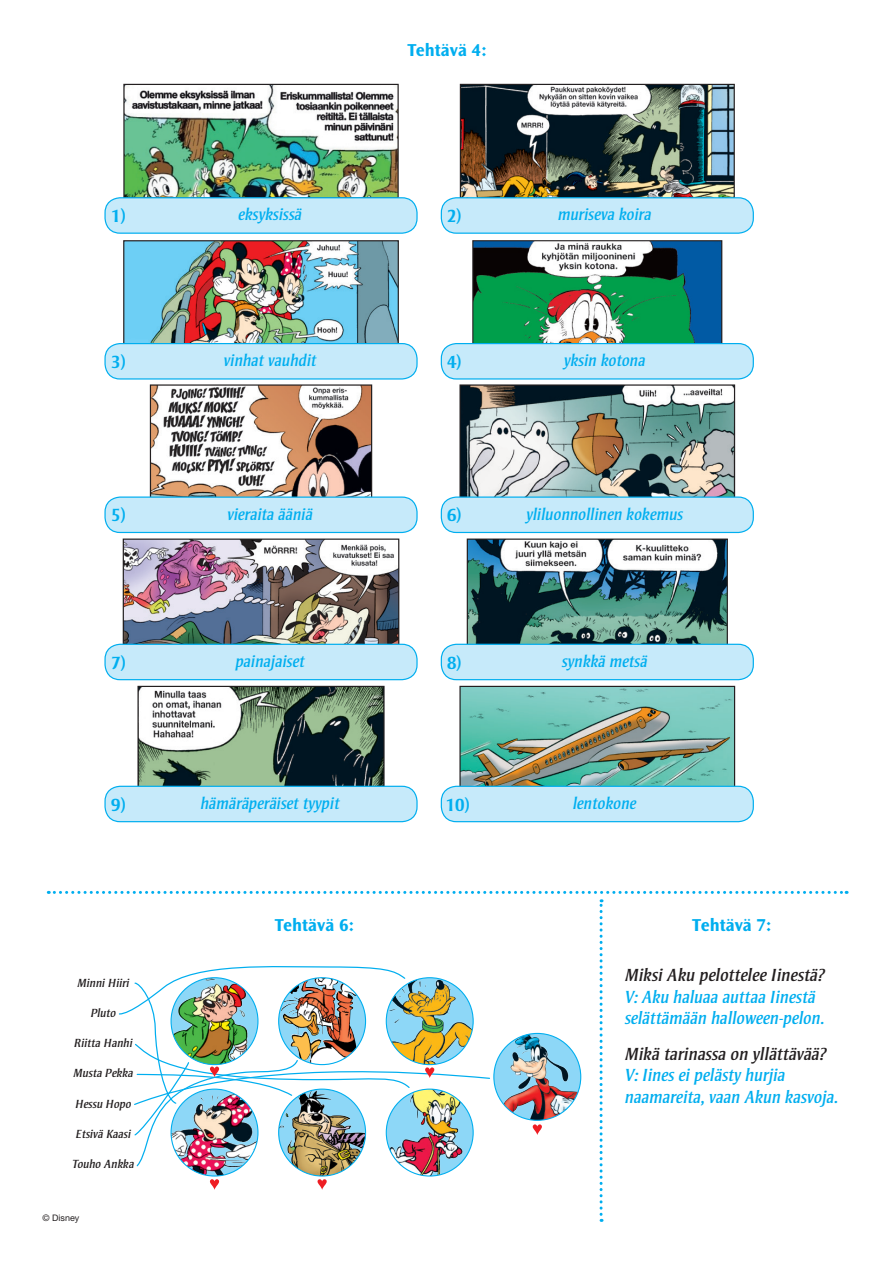
<style>
.page{position:relative;width:893px;height:1263px;background:#fff}
.page>*{position:absolute;margin:0;border:0;box-sizing:border-box;transform-origin:0 0}
.t1{font:700 18.15px "Strayhorn MT Std";color:#00aeef}
.t2{font:italic 18px/21.6px "Strayhorn MT Std";color:#00aeef}
.t3{font:italic 18px "Strayhorn MT Std";color:#231f20}
.t4{font:700 18px "Ocean Sans Std";color:#00aeef}
.t5{font:italic 17.1px "Strayhorn MT Std";color:#00aeef}
.t6{font:italic 12.15px "Strayhorn MT Std";color:#231f20}
.t7{font:9px "Helvetica Neue LT Std";color:#231f20}
</style>
<div class="page">
<svg style="left:466px;top:538px;width:262px;height:106px"></svg>
<img style="left:459px;top:83px;width:276px;height:114px">
<svg style="left:472px;top:240px;width:251px;height:103px"></svg>
<svg style="left:149px;top:384px;width:224px;height:112px"></svg>
<img style="left:459px;top:685px;width:277px;height:101px">
<svg style="left:137px;top:685px;width:248px;height:101px"></svg>
<img style="left:123px;top:240px;width:276px;height:103px">
<img style="left:459px;top:384px;width:277px;height:112px">
<img style="left:122px;top:538px;width:278px;height:106px">
<img style="left:123px;top:83px;width:276px;height:114px">
<div style="left:105px;top:198px;width:312px;height:35px;background:#c6eafa;border-radius:15px"></div>
<div style="left:104px;top:197px;width:314px;height:37px;border:1px solid #00aeef;border-radius:15px"></div>
<div style="left:441px;top:198px;width:312px;height:35px;background:#c6eafa;border-radius:15px"></div>
<div style="left:441px;top:197px;width:313px;height:37px;border:1px solid #00aeef;border-radius:15px"></div>
<div style="left:105px;top:344px;width:312px;height:35px;background:#c6eafa;border-radius:15px"></div>
<div style="left:104px;top:343px;width:314px;height:37px;border:1px solid #00aeef;border-radius:15px"></div>
<div style="left:441px;top:344px;width:312px;height:35px;background:#c6eafa;border-radius:15px"></div>
<div style="left:441px;top:343px;width:313px;height:37px;border:1px solid #00aeef;border-radius:15px"></div>
<div style="left:105px;top:497px;width:312px;height:35px;background:#c6eafa;border-radius:15px"></div>
<div style="left:104px;top:496px;width:314px;height:37px;border:1px solid #00aeef;border-radius:15px"></div>
<div style="left:441px;top:497px;width:312px;height:35px;background:#c6eafa;border-radius:15px"></div>
<div style="left:441px;top:496px;width:313px;height:37px;border:1px solid #00aeef;border-radius:15px"></div>
<div style="left:105px;top:644px;width:312px;height:36px;background:#c6eafa;border-radius:15px"></div>
<div style="left:104px;top:644px;width:314px;height:36px;border:1px solid #00aeef;border-radius:15px"></div>
<div style="left:441px;top:644px;width:312px;height:36px;background:#c6eafa;border-radius:15px"></div>
<div style="left:441px;top:644px;width:313px;height:36px;border:1px solid #00aeef;border-radius:15px"></div>
<div style="left:105px;top:786px;width:312px;height:36px;background:#c6eafa;border-radius:15px"></div>
<div style="left:104px;top:786px;width:314px;height:36px;border:1px solid #00aeef;border-radius:15px"></div>
<div style="left:441px;top:786px;width:312px;height:36px;background:#c6eafa;border-radius:15px"></div>
<div style="left:441px;top:786px;width:313px;height:36px;border:1px solid #00aeef;border-radius:15px"></div>
<svg style="left:48px;top:891px;width:799px;height:331px"></svg>
<p class="t4" style="left:407px;top:40px;width:81px">Tehtävä 4:</p>
<p class="t5" style="left:238px;top:205px;width:65px">eksyksissä</p>
<p class="t1" style="left:111px;top:205px;width:17px">1)</p>
<p class="t1" style="left:447px;top:205px;width:17px">2)</p>
<p class="t5" style="left:558px;top:205px;width:95px">muriseva koira</p>
<p class="t5" style="left:224px;top:351px;width:94px">vinhat vauhdit</p>
<p class="t5" style="left:564px;top:351px;width:83px">yksin kotona</p>
<p class="t1" style="left:111px;top:351px;width:17px">3)</p>
<p class="t1" style="left:447px;top:351px;width:17px">4)</p>
<p class="t5" style="left:227px;top:504px;width:87px">vieraita ääniä</p>
<p class="t5" style="left:526px;top:504px;width:159px">yliluonnollinen kokemus</p>
<p class="t1" style="left:111px;top:504px;width:17px">5)</p>
<p class="t1" style="left:447px;top:504px;width:17px">6)</p>
<p class="t5" style="left:236px;top:651px;width:70px">painajaiset</p>
<p class="t5" style="left:562px;top:651px;width:87px">synkkä metsä</p>
<p class="t1" style="left:111px;top:652px;width:17px">7)</p>
<p class="t1" style="left:447px;top:652px;width:17px">8)</p>
<p class="t5" style="left:201px;top:793px;width:140px">hämäräperäiset tyypit</p>
<p class="t5" style="left:573px;top:793px;width:65px">lentokone</p>
<p class="t1" style="left:111px;top:794px;width:17px">9)</p>
<p class="t1" style="left:446px;top:794px;width:26px">10)</p>
<p class="t6" style="left:77px;top:976px;width:54px">Minni Hiiri</p>
<p class="t6" style="left:91px;top:1006px;width:27px">Pluto</p>
<p class="t6" style="left:74px;top:1036px;width:60px">Riitta Hanhi</p>
<p class="t6" style="left:73px;top:1066px;width:62px">Musta Pekka</p>
<p class="t6" style="left:75px;top:1096px;width:58px">Hessu Hopo</p>
<p class="t6" style="left:76px;top:1127px;width:57px">Etsivä Kaasi</p>
<p class="t6" style="left:73px;top:1157px;width:63px">Touho Ankka</p>
<p class="t7" style="left:43px;top:1212px;width:38px">© Disney</p>
<p class="t4" style="left:275px;top:915px;width:81px">Tehtävä 6:</p>
<p class="t4" style="left:692px;top:915px;width:81px">Tehtävä 7:</p>
<p class="t3" style="left:625px;top:965px;width:202px">Miksi Aku pelottelee Iinestä?</p>
<p class="t2" style="left:625px;top:986px;width:201px">V: Aku haluaa auttaa Iinestä selättämään halloween-pelon.</p>
<p class="t3" style="left:625px;top:1043px;width:203px">Mikä tarinassa on yllättävää?</p>
<p class="t2" style="left:625px;top:1064px;width:215px">V: Iines ei pelästy hurjia naamareita, vaan Akun kasvoja.</p>
</div>
